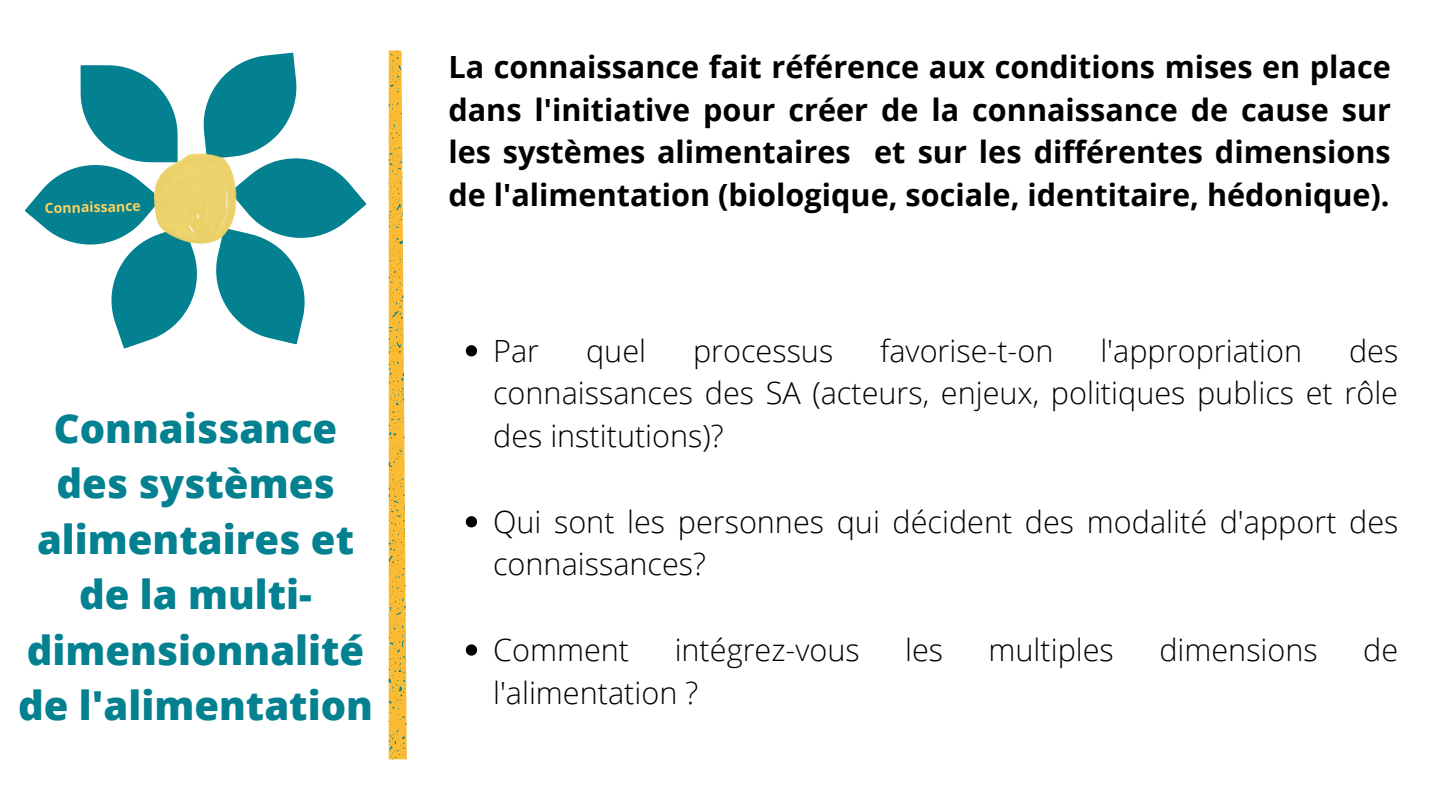
<style>
.page{position:relative;width:1440px;height:810px;background:#fff}
.page>*{position:absolute;margin:0;border:0;box-sizing:border-box;transform-origin:0 0}
.t1{font:800 40px/55.5px "Open Sans";color:#038190;text-align:center}
.t2{font:300 30.6px/42.8px "Open Sans";color:#000;text-align:justify}
.t3{font:700 30.6px/42.8px "Open Sans";color:#000;text-align:justify}
.t4{font:700 14px "Open Sans";color:#fbd160}
</style>
<div class="page">
<svg style="left:25px;top:65px;width:172px;height:284px"></svg>
<svg style="left:204px;top:53px;width:163px;height:291px"></svg>
<img style="left:154px;top:153px;width:83px;height:90px">
<svg style="left:389px;top:51px;width:18px;height:708px;background:#f0bf4b"></svg>
<svg style="left:466px;top:345px;width:11px;height:11px"></svg>
<svg style="left:466px;top:516px;width:11px;height:11px"></svg>
<svg style="left:466px;top:644px;width:11px;height:12px"></svg>
<p class="t4" style="left:45px;top:198px;width:98px;rotate:-1deg">Connaissance</p>
<h1 class="t1" style="left:18px;top:398px;width:356px">Connaissance des systèmes alimentaires et de la multi&shy;dimensionnalité de l'alimentation</h1>
<p class="t3" style="left:448px;top:45px;width:944px">La connaissance fait référence aux conditions mises en place dans l'initiative pour créer de la connaissance de cause sur les systèmes alimentaires et sur les différentes dimensions de l'alimentation (biologique, sociale, identitaire, hédonique).</p>
<p class="t2" style="left:493px;top:328px;width:48px">Par</p>
<p class="t2" style="left:586px;top:328px;width:61px">quel</p>
<p class="t2" style="left:693px;top:328px;width:142px">processus</p>
<p class="t2" style="left:880px;top:328px;width:175px">favorise-t-on</p>
<p class="t2" style="left:1100px;top:328px;width:203px">l'appropriation</p>
<p class="t2" style="left:493px;top:328px;width:907px;text-indent:856px">des connaissances des SA (acteurs, enjeux, politiques publics et rôle des institutions)?</p>
<p class="t2" style="left:493px;top:499px;width:907px">Qui sont les personnes qui décident des modalité d'apport des connaissances?</p>
<p class="t2" style="left:493px;top:628px;width:138px">Comment</p>
<p class="t2" style="left:675px;top:628px;width:187px">intégrez-vous</p>
<p class="t2" style="left:905px;top:628px;width:39px">les</p>
<p class="t2" style="left:989px;top:628px;width:127px">multiples</p>
<p class="t2" style="left:1159px;top:628px;width:160px">dimensions</p>
<p class="t2" style="left:1363px;top:628px;width:37px">de</p>
<p class="t2" style="left:493px;top:670px;width:207px">l'alimentation ?</p>
</div>
